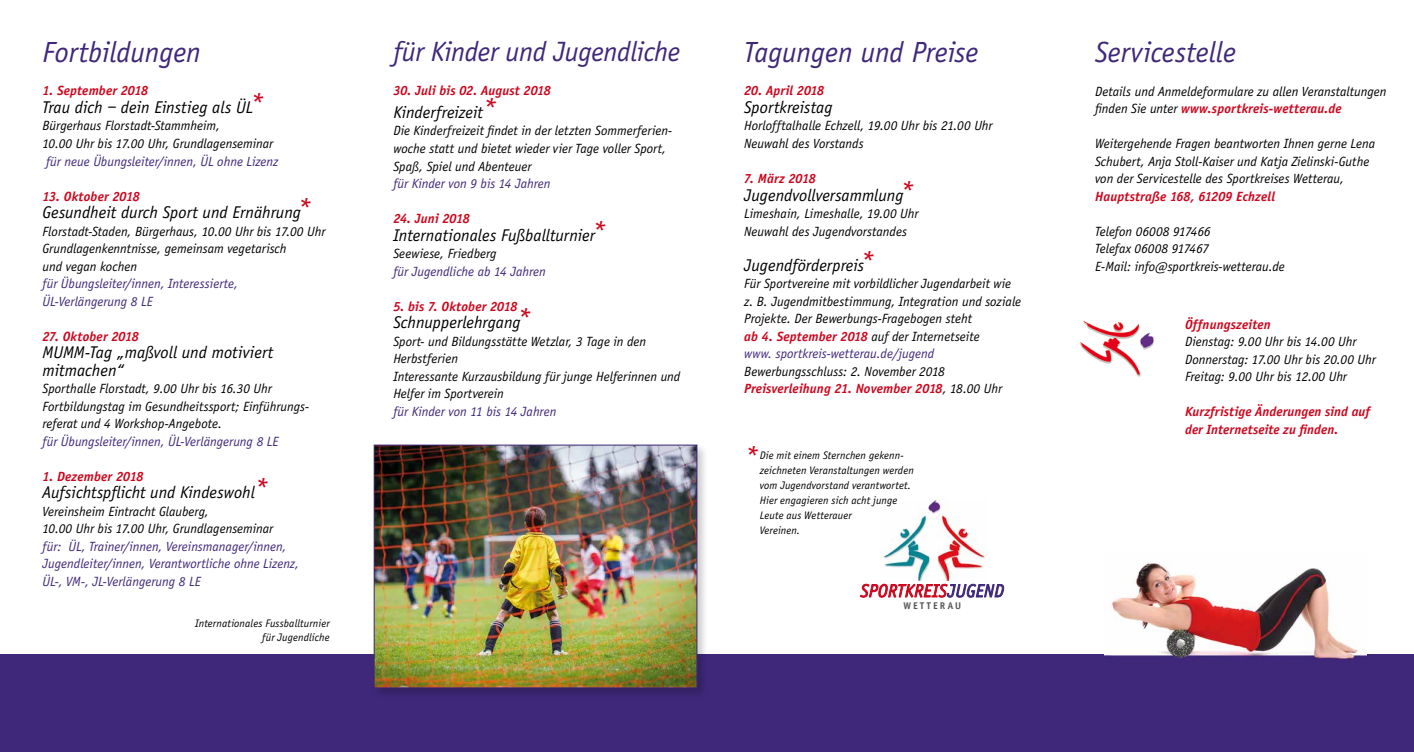
<style>
.page{position:relative;width:1414px;height:752px;background:#fff}
.page>*{position:absolute;margin:0;border:0;box-sizing:border-box;transform-origin:0 0}
.t1{font:italic 30px "Officina Sans";color:#3f287a}
.t2{font:italic 30px "Officina Sans";color:#cd071e}
.t3{font:italic 28.75px "Officina Sans";letter-spacing:-.01em;color:#3f287a}
.t4{font:italic 17.5px/17.5px "Officina Sans";color:#000}
.t5{font:italic 13.75px/17.5px "Officina Sans";color:#000}
.t6{font:italic 13.75px/17.5px "Officina Sans";color:#3f287a}
.t7{font:italic 700 13.75px/17.5px "Officina Sans";letter-spacing:.01em;color:#cd071e}
.t8{font:italic 11.25px/15px "Officina Sans";letter-spacing:.01em;color:#000;text-align:right}
.t9{font:700 10px "Officina Sans";letter-spacing:.225em;color:#58585a}
.s1{font-size:30px;color:#cd071e}
.s2{font-weight:700;color:#cd071e}
.s3{color:#3f287a}
</style>
<div class="page">
<div style="left:0;top:654px;width:1414px;height:97px;background:#3f287a"></div>
<img style="left:1105px;top:563px;width:261px;height:95px">
<div style="left:372px;top:442px;width:337px;height:257px;background:#000;opacity:.2"></div>
<img style="left:376px;top:446px;width:319px;height:239px">
<div style="left:374px;top:444px;width:323px;height:243px;border:1px solid #3f287a"></div>
<img style="left:1079px;top:321px;width:75px;height:56px">
<svg style="left:860px;top:583px;width:144px;height:15px"></svg>
<img style="left:880px;top:499px;width:105px;height:81px">
<h1 class="t1" style="left:43px;top:36px;width:160px">Fortbildungen</h1>
<h2 class="t3" style="left:393px;top:36px;width:288px">für Kinder und Jugendliche</h2>
<h1 class="t1" style="left:744px;top:36px;width:236px">Tagungen und Preise</h1>
<p class="t7" style="left:43px;top:82px;width:107px">1. September 2018</p>
<p class="t7" style="left:393px;top:82px;width:159px">30. Juli bis 02. August 2018</p>
<p class="t4" style="left:393px;top:104px;width:105px">Kinderfreizeit<span class="s1">*</span></p>
<p class="t5" style="left:393px;top:122px;width:280px">Die Kinderfreizeit findet in der letzten Sommerferien&shy;woche statt und bietet wieder vier Tage voller Sport,<br>Spaß, Spiel und Abenteuer</p>
<p class="t6" style="left:393px;top:175px;width:159px">für Kinder von 9 bis 14 Jahren</p>
<p class="t7" style="left:393px;top:210px;width:78px">24. Juni 2018</p>
<p class="t4" style="left:393px;top:226px;width:214px">Internationales Fußballturnier<span class="s1">*</span></p>
<p class="t5" style="left:393px;top:245px;width:105px">Seewiese, Friedberg</p>
<p class="t6" style="left:393px;top:262px;width:154px">für Jugendliche ab 14 Jahren</p>
<p class="t7" style="left:393px;top:297px;width:126px">5. bis 7. Oktober 2018</p>
<p class="t4" style="left:393px;top:314px;width:139px">Schnupperlehrgang<span class="s1">*</span></p>
<p class="t5" style="left:393px;top:332px;width:288px">Sport- und Bildungsstätte Wetzlar, 3 Tage in den Herbstferien<br>Interessante Kurzausbildung für junge Helferinnen und Helfer im Sportverein</p>
<p class="t6" style="left:393px;top:402px;width:164px">für Kinder von 11 bis 14 Jahren</p>
<p class="t7" style="left:744px;top:82px;width:82px">20. April 2018</p>
<p class="t4" style="left:744px;top:99px;width:90px">Sportkreistag</p>
<p class="t5" style="left:744px;top:117px;width:250px">Horlofftalhalle Echzell, 19.00 Uhr bis 21.00 Uhr<br>Neuwahl des Vorstands</p>
<p class="t7" style="left:744px;top:170px;width:73px">7. März 2018</p>
<p class="t4" style="left:744px;top:186px;width:171px">Jugendvollversammlung<span class="s1">*</span></p>
<p class="t5" style="left:744px;top:205px;width:176px">Limeshain, Limeshalle, 19.00 Uhr<br>Neuwahl des Jugendvorstandes</p>
<p class="t4" style="left:744px;top:256px;width:132px">Jugendförderpreis<span class="s1">*</span></p>
<p class="t5" style="left:744px;top:275px;width:278px">Für Sportvereine mit vorbildlicher Jugendarbeit wie z. B. Jugendmitbestimmung, Integration und soziale Projekte. Der Bewerbungs-Fragebogen steht<br><span class="s2">ab 4. September 2018</span> auf der Internetseite<br><span class="s3">www. sportkreis-wetterau.de/jugend</span></p>
<p class="t5" style="left:744px;top:362px;width:259px">Bewerbungsschluss: 2. November 2018<br><span class="s2">Preisverleihung 21. November 2018</span>, 18.00 Uhr</p>
<p class="t4" style="left:43px;top:99px;width:223px">Trau dich – dein Einstieg als ÜL<span class="s1">*</span></p>
<p class="t5" style="left:43px;top:117px;width:232px">Bürgerhaus Florstadt-Stammheim,<br>10.00 Uhr bis 17.00 Uhr, Grundlagenseminar</p>
<p class="t6" style="left:46px;top:152px;width:234px">für neue Übungsleiter/innen, ÜL ohne Lizenz</p>
<p class="t7" style="left:43px;top:187px;width:99px">13. Oktober 2018</p>
<p class="t4" style="left:43px;top:204px;width:270px">Gesundheit durch Sport und Ernährung<span class="s1">*</span></p>
<p class="t5" style="left:43px;top:222px;width:284px">Florstadt-Staden, Bürgerhaus, 10.00 Uhr bis 17.00 Uhr<br>Grundlagenkenntnisse, gemeinsam vegetarisch<br>und vegan kochen</p>
<p class="t6" style="left:43px;top:275px;width:197px">für Übungsleiter/innen, Interessierte,<br>ÜL-Verlängerung 8 LE</p>
<p class="t7" style="left:43px;top:327px;width:98px">27. Oktober 2018</p>
<p class="t4" style="left:43px;top:344px;width:232px">MUMM-Tag „maßvoll und motiviert mitmachen“</p>
<p class="t5" style="left:43px;top:380px;width:268px">Sporthalle Florstadt, 9.00 Uhr bis 16.30 Uhr<br>Fortbildungstag im Gesundheitssport; Einführungs&shy;referat und 4 Workshop-Angebote.</p>
<p class="t6" style="left:43px;top:432px;width:238px">für Übungsleiter/innen, ÜL-Verlängerung 8 LE</p>
<p class="t7" style="left:43px;top:467px;width:102px">1. Dezember 2018</p>
<p class="t4" style="left:43px;top:484px;width:227px">Aufsichtspflicht und Kindeswohl<span class="s1">*</span></p>
<p class="t5" style="left:43px;top:502px;width:232px">Vereinsheim Eintracht Glauberg,<br>10.00 Uhr bis 17.00 Uhr, Grundlagenseminar</p>
<p class="t6" style="left:43px;top:537px;width:258px">für: ÜL, Trainer/innen, Vereinsmanager/innen,<br>Jugendleiter/innen, Verantwortliche ohne Lizenz,<br>ÜL-, VM-, JL-Verlängerung 8 LE</p>
<h1 class="t2" style="left:744px;top:439px;width:16px">*</h1>
<p class="t8" style="left:760px;top:448px;width:155px;text-align:left">Die mit einem Sternchen gekenn&shy;zeichneten Veranstaltungen werden vom Jugendvorstand verantwortet.<br>Hier engagieren sich acht junge<br>Leute aus Wetterauer<br>Vereinen.</p>
<p class="t8" style="left:195px;top:616px;width:136px;line-height:13.8px">Internationales Fussballturnier für Jugendliche</p>
<p class="t9" style="left:903px;top:599px;width:59px">WETTERAU</p>
<h1 class="t1" style="left:1095px;top:36px;width:142px">Servicestelle</h1>
<p class="t5" style="left:1095px;top:83px;width:293px">Details und Anmeldeformulare zu allen Veranstaltungen finden Sie unter <span class="s2">www.sportkreis-wetterau.de</span></p>
<p class="t5" style="left:1095px;top:135px;width:282px">Weitergehende Fragen beantworten Ihnen gerne Lena<br>Schubert, Anja Stoll-Kaiser und Katja Zielinski-Guthe von der Servicestelle des Sportkreises Wetterau,</p>
<p class="t7" style="left:1095px;top:187px;width:182px">Hauptstraße 168, 61209 Echzell</p>
<p class="t5" style="left:1095px;top:223px;width:191px">Telefon 06008 917466<br>Telefax 06008 917467<br>E-Mail: info@sportkreis-wetterau.de</p>
<p class="t7" style="left:1185px;top:315px;width:87px">Öffnungszeiten</p>
<p class="t5" style="left:1185px;top:333px;width:192px">Dienstag: 9.00 Uhr bis 14.00 Uhr<br>Donnerstag: 17.00 Uhr bis 20.00 Uhr<br>Freitag: 9.00 Uhr bis 12.00 Uhr</p>
<p class="t7" style="left:1185px;top:402px;width:186px">Kurzfristige Änderungen sind auf der Internetseite zu finden.</p>
</div>
